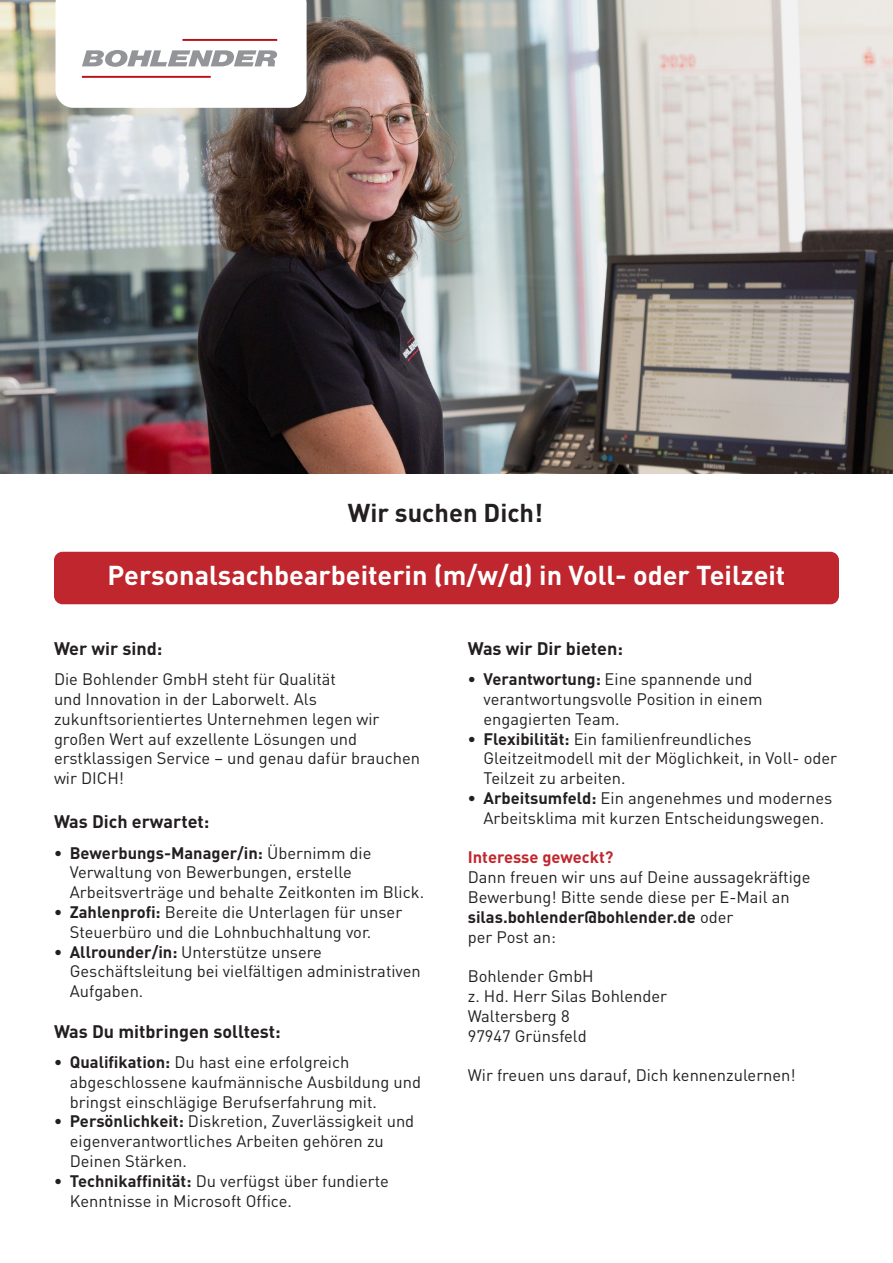
<style>
.page{position:relative;width:893px;height:1263px;background:#fff}
.page>*{position:absolute;margin:0;border:0;box-sizing:border-box;transform-origin:0 0}
.Absatzformat_1{font:700 27px "DIN Pro";color:#fff}
.t1{font:700 25.5px "DIN Pro";color:#231f20}
.t2{font:700 18px "DIN Pro";color:#231f20}
.t3{font:16.5px/19.8px "DIN Pro";color:#231f20}
.t4{font:700 16.5px "DIN Pro";color:#231f20}
.t5{font:700 16.5px "DIN Pro";color:#c0262d}
.s1{font-weight:700}
.s2{font-weight:400}
</style>
<div class="page">
<div style="left:54px;top:552px;width:785px;height:52px;background:#c0262d;border-radius:9px"></div>
<img style="left:0;top:0;width:893px;height:473px">
<svg style="left:78px;top:31px;width:274px;height:125px;background:#95857f"></svg>
<svg style="left:55px;top:0;width:252px;height:108px"></svg>
<p class="t1" style="left:348px;top:495px;width:197px">Wir suchen Dich!</p>
<p class="Absatzformat_1" style="left:108px;top:557px;width:679px">Personalsachbearbeiterin (m/w/d) in Voll- oder Teilzeit</p>
<p class="t2" style="left:54px;top:636px;width:110px">Wer wir sind:</p>
<p class="t3" style="left:54px;top:669px;width:368px">Die Bohlender GmbH steht für Qualität<br>und Innovation in der Laborwelt. Als zukunftsorientiertes Unternehmen legen wir großen Wert auf exzellente Lösungen und erstklassigen Service – und genau dafür brauchen wir DICH!</p>
<p class="t2" style="left:54px;top:809px;width:157px">Was Dich erwartet:</p>
<p class="t3" style="left:70px;top:842px;width:356px;text-indent:-16px"><span class="s1">• Bewerbungs-Manager/in:</span> Übernimm die<br>Verwaltung von Bewerbungen, erstelle<br>Arbeitsverträge und behalte Zeitkonten im Blick.</p>
<p class="t3" style="left:70px;top:901px;width:334px;text-indent:-16px"><span class="s1">• Zahlenprofi:</span> Bereite die Unterlagen für unser<br>Steuerbüro und die Lohnbuchhaltung vor.</p>
<p class="t3" style="left:70px;top:941px;width:353px;text-indent:-16px"><span class="s1">• Allrounder/in:</span> Unterstütze unsere<br>Geschäftsleitung bei vielfältigen administrativen<br>Aufgaben.</p>
<p class="t2" style="left:54px;top:1019px;width:228px">Was Du mitbringen solltest:</p>
<p class="t3" style="left:70px;top:1051px;width:353px;text-indent:-16px"><span class="s1">• Qualifikation:</span> Du hast eine erfolgreich abgeschlossene kaufmännische Ausbildung und bringst einschlägige Berufserfahrung mit.</p>
<p class="t3" style="left:70px;top:1111px;width:346px;text-indent:-16px"><span class="s1">• Persönlichkeit:</span> Diskretion, Zuverlässigkeit und eigenverantwortliches Arbeiten gehören zu<br>Deinen Stärken.</p>
<p class="t3" style="left:70px;top:1170px;width:321px;text-indent:-16px"><span class="s1">• Technikaffinität:</span> Du verfügst über fundierte<br>Kenntnisse in Microsoft Office.</p>
<p class="t2" style="left:468px;top:636px;width:157px">Was wir Dir bieten:</p>
<p class="t3" style="left:484px;top:669px;width:281px;text-indent:-16px"><span class="s1">• Verantwortung:</span> Eine spannende und verantwortungsvolle Position in einem engagierten Team.</p>
<p class="t3" style="left:484px;top:728px;width:355px;text-indent:-16px"><span class="s1">• Flexibilität:</span> Ein familienfreundliches<br>Gleitzeitmodell mit der Möglichkeit, in Voll- oder<br>Teilzeit zu arbeiten.</p>
<p class="t3" style="left:468px;top:787px;width:366px;text-align:center"><span class="s1">• Arbeitsumfeld:</span> Ein angenehmes und modernes<br>Arbeitsklima mit kurzen Entscheidungswegen.</p>
<p class="t5" style="left:468px;top:846px;width:147px">Interesse geweckt?</p>
<p class="t3" style="left:468px;top:867px;width:344px">Dann freuen wir uns auf Deine aussagekräftige<br>Bewerbung! Bitte sende diese per E-Mail an</p>
<p class="t4" style="left:468px;top:905px;width:267px">silas.bohlender@bohlender.de <span class="s2">oder</span></p>
<p class="t3" style="left:468px;top:926px;width:90px">per Post an:</p>
<p class="t3" style="left:468px;top:966px;width:128px">Bohlender GmbH</p>
<p class="t3" style="left:468px;top:985px;width:201px">z. Hd. Herr Silas Bohlender</p>
<p class="t3" style="left:468px;top:1005px;width:103px">Waltersberg 8</p>
<p class="t3" style="left:468px;top:1025px;width:121px">97947 Grünsfeld</p>
<p class="t3" style="left:468px;top:1065px;width:330px">Wir freuen uns darauf, Dich kennenzulernen!</p>
</div>
